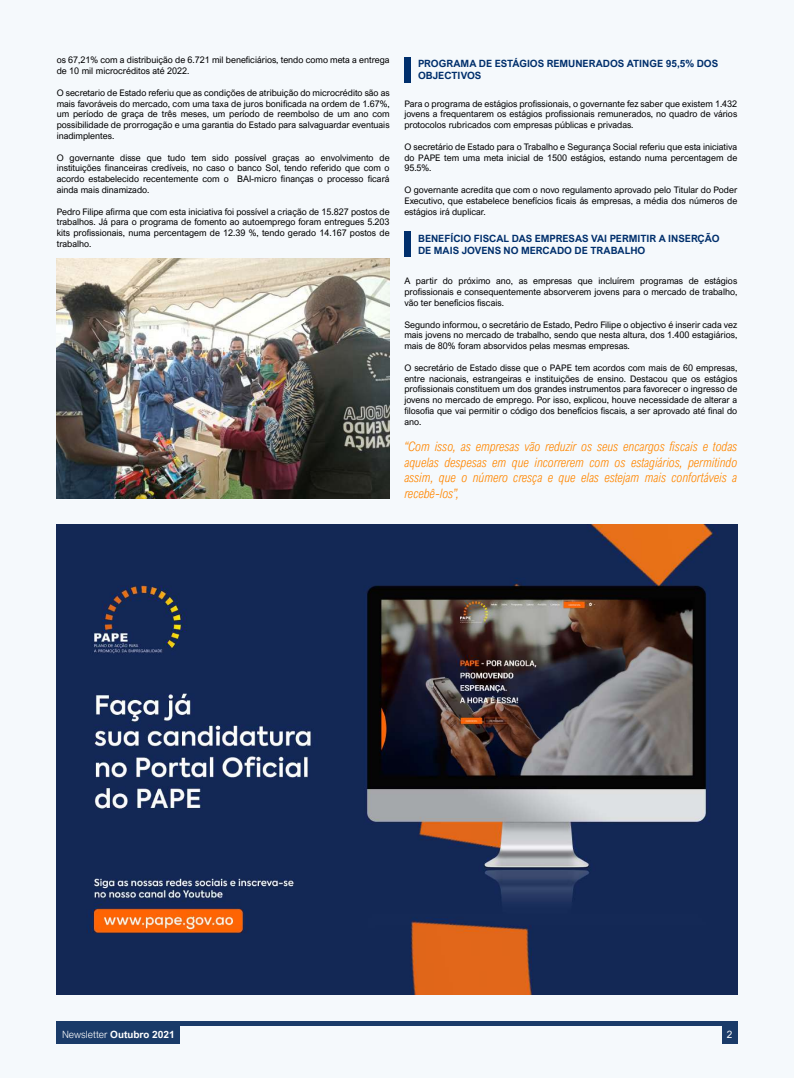
<style>
.page{position:relative;width:794px;height:1078px;background:#fff}
.page>*{position:absolute;margin:0;border:0;box-sizing:border-box;transform-origin:0 0}
.t1{font:italic 300 13px/15.6px "Arial Nova Cond";color:#ff8600;text-align:justify}
.t2{font:700 10px/12px "Arial Nova";color:#002f6c}
.t3{font:700 10px "Arial Nova";color:#fff}
.t4{font:10px "Arial Nova";color:#fff}
.t5{font:9px/10.8px "Arial Nova";color:#000001;text-align:justify}
.s1{font-weight:300}
</style>
<div class="page">
<div style="left:0;top:0;width:794px;height:1077px;background:#f5f9fc"></div>
<div style="left:57px;top:1020px;width:123px;height:23px;background:#1a3b69"></div>
<div style="left:57px;top:1020px;width:680px;height:5px;background:#1a3b69"></div>
<div style="left:722px;top:1020px;width:15px;height:23px;background:#1a3b69"></div>
<img style="left:57px;top:258px;width:332px;height:240px">
<div style="left:404px;top:57px;width:7px;height:25px;background:#002f6c"></div>
<div style="left:404px;top:231px;width:7px;height:26px;background:#002f6c"></div>
<img style="left:57px;top:524px;width:680px;height:469px">
<p class="t5" style="left:57px;top:55px;width:334px">os 67,21% com a distribuição de 6.721 mil beneficiários, tendo como meta a entrega de 10 mil microcréditos até 2022.</p>
<p class="t5" style="left:57px;top:87px;width:334px">O secretario de Estado referiu que as condições de atribuição do microcrédito são as mais favoráveis do mercado, com uma taxa de juros bonificada na ordem de 1.67%, um período de graça de três meses, um período de reembolso de um ano com possibilidade de prorrogação e uma garantia do Estado para salvaguardar eventuais inadimplentes.</p>
<p class="t5" style="left:57px;top:152px;width:334px">O governante disse que tudo tem sido possível graças ao envolvimento de instituições financeiras credíveis, no caso o banco Sol, tendo referido que com o acordo estabelecido recentemente com o BAI-micro finanças o processo ficará ainda mais dinamizado.</p>
<p class="t5" style="left:57px;top:206px;width:334px">Pedro Filipe afirma que com esta iniciativa foi possível a criação de 15.827 postos de trabalhos. Já para o programa de fomento ao autoemprego foram entregues 5.203 kits profissionais, numa percentagem de 12.39 %, tendo gerado 14.167 postos de trabalho.</p>
<p class="t2" style="left:418px;top:58px;width:301px">PROGRAMA DE ESTÁGIOS REMUNERADOS ATINGE 95,5% DOS<br>OBJECTIVOS</p>
<p class="t5" style="left:404px;top:98px;width:334px">Para o programa de estágios profissionais, o governante fez saber que existem 1.432 jovens a frequentarem os estágios profissionais remunerados, no quadro de vários protocolos rubricados com empresas públicas e privadas.</p>
<p class="t5" style="left:404px;top:141px;width:334px">O secretário de Estado para o Trabalho e Segurança Social referiu que esta iniciativa do PAPE tem uma meta inicial de 1500 estágios, estando numa percentagem de 95.5%.</p>
<p class="t5" style="left:404px;top:184px;width:334px">O governante acredita que com o novo regulamento aprovado pelo Titular do Poder Executivo, que estabelece benefícios ficais ás empresas, a média dos números de estágios irá duplicar.</p>
<p class="t2" style="left:418px;top:232px;width:303px">BENEFÍCIO FISCAL DAS EMPRESAS VAI PERMITIR A INSERÇÃO<br>DE MAIS JOVENS NO MERCADO DE TRABALHO</p>
<p class="t5" style="left:404px;top:275px;width:334px">A partir do próximo ano, as empresas que incluírem programas de estágios profissionais e consequentemente absorverem jovens para o mercado de trabalho, vão ter benefícios fiscais.</p>
<p class="t5" style="left:404px;top:319px;width:334px">Segundo informou, o secretário de Estado, Pedro Filipe o objectivo é inserir cada vez mais jovens no mercado de trabalho, sendo que nesta altura, dos 1.400 estagiários, mais de 80% foram absorvidos pelas mesmas empresas.</p>
<p class="t5" style="left:404px;top:362px;width:334px">O secretário de Estado disse que o PAPE tem acordos com mais de 60 empresas, entre nacionais, estrangeiras e instituições de ensino. Destacou que os estágios profissionais constituem um dos grandes instrumentos para favorecer o ingresso de jovens no mercado de emprego. Por isso, explicou, houve necessidade de alterar a filosofia que vai permitir o código dos benefícios fiscais, a ser aprovado até final do ano.</p>
<h1 class="t1" style="left:404px;top:438px;width:334px">“Com isso, as empresas vão reduzir os seus encargos fiscais e todas aquelas despesas em que incorrerem com os estagiários, permitindo assim, que o número cresça e que elas estejam mais confortáveis a recebê-los”,</h1>
<p class="t3" style="left:62px;top:1028px;width:114px"><span class="s1">Newsletter</span> Outubro 2021</p>
<p class="t4" style="left:727px;top:1028px;width:7px">2</p>
</div>
